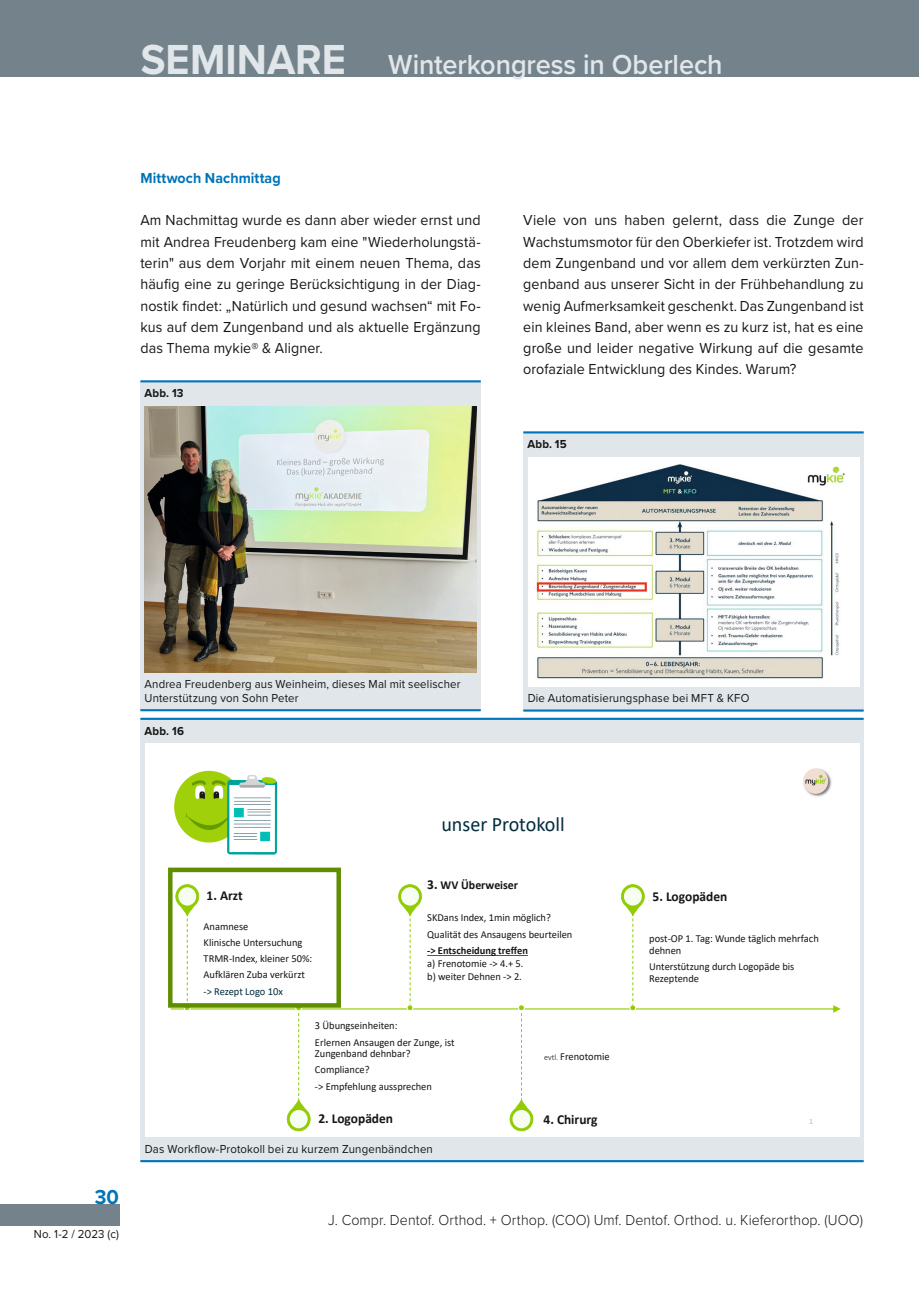
<style>
.page{position:relative;width:919px;height:1289px;background:#fff}
.page>*{position:absolute;margin:0;border:0;box-sizing:border-box;transform-origin:0 0}
.t1{font:600 28.5px "Proxima Nova";letter-spacing:-.005em;color:#e0e6e9;scale:.95 1}
.t2{font:700 21px "Proxima Nova";color:#0074b8;scale:.95 1}
.t3{font:20.55px "Calibri";color:#002d3e}
.t4{font:15px/21.3px "Proxima Nova";letter-spacing:.005em;color:#151616;text-align:justify;scale:.96 1}
.t5{font:15px/21.3px "Proxima Nova";letter-spacing:.005em;color:#151616;text-align:justify;scale:.95 1}
.t6{font:300 15px "Proxima Nova";letter-spacing:.01em;color:#151616;scale:.95 1}
.t7{font:700 15px "Proxima Nova";letter-spacing:.01em;color:#0074b8;scale:.95 1}
.t8{font:700 13.65px "Calibri";color:#151616}
.t9{font:700 12.15px "Calibri";color:#151616}
.t10{font:12px/13.5px "Proxima Nova";letter-spacing:.015em;color:#151616;scale:.95 1}
.t11{font:700 12px "Proxima Nova";letter-spacing:.015em;color:#151616;scale:.95 1}
.t12{font:10.65px/16.2px "Calibri";color:#151616}
.t13{font:700 10.65px "Calibri";color:#151616}
.t14{font:10.65px "Calibri";letter-spacing:-.005em;color:#002d3e}
.t15{font:8.1px "Calibri";color:#c5bbaa}
.s1{font-weight:700;font-size:43.5px}
.s2{font-size:13.65px}
.s3{font-weight:300;font-size:8.4px}
</style>
<div class="page">
<div style="left:0;top:0;width:906px;height:77px;background:#74838b"></div>
<div style="left:906px;top:0;width:12px;height:77px;background:#74838b"></div>
<div style="left:0;top:1203px;width:119px;height:22px;background:#74838b"></div>
<div style="left:140px;top:381px;width:340px;height:329px;background:#e0e6e9"></div>
<hr style="left:140px;top:380px;width:340px;height:2px;background:#0074b8">
<hr style="left:140px;top:709px;width:340px;height:2px;background:#0074b8">
<img style="left:145px;top:406px;width:331px;height:266px">
<div style="left:523px;top:432px;width:340px;height:278px;background:#e0e6e9"></div>
<hr style="left:523px;top:431px;width:340px;height:2px;background:#0074b8">
<hr style="left:523px;top:709px;width:340px;height:2px;background:#0074b8">
<div style="left:527px;top:457px;width:332px;height:229px;background:#fff"></div>
<img style="left:536px;top:464px;width:309px;height:215px">
<div style="left:140px;top:719px;width:723px;height:442px;background:#e0e6e9"></div>
<hr style="left:140px;top:717px;width:723px;height:3px;background:#0074b8">
<hr style="left:140px;top:1160px;width:723px;height:2px;background:#0074b8">
<div style="left:145px;top:743px;width:714px;height:394px;background:#fff"></div>
<img style="left:803px;top:768px;width:29px;height:29px">
<div style="left:803px;top:768px;width:25px;height:25px;background:#f1ded3;border-radius:50%"></div>
<svg style="left:805px;top:774px;width:20px;height:11px"></svg>
<img style="left:174px;top:770px;width:104px;height:85px">
<svg style="left:171px;top:884px;width:669px;height:247px"></svg>
<div style="left:629px;top:1004px;width:7px;height:6px;border:1px solid #fff;border-radius:50%"></div>
<div style="left:168px;top:867px;width:173px;height:140px;border:5px solid #608e00"></div>
<h1 class="t1" style="left:141px;top:44px;width:614px"><span class="s1">SEMINARE</span> Winterkongress in Oberlech</h1>
<h3 class="t7" style="left:140px;top:167px;width:149px">MITTWOCH NACHMITTAG</h3>
<p class="t5" style="left:140px;top:209px;width:360px">Am Nachmittag wurde es dann aber wieder ernst und mit Andrea Freudenberg kam eine "Wiederholungstä&shy;terin" aus dem Vorjahr mit einem neuen Thema, das häufig eine zu geringe Berücksichtigung in der Diag&shy;nostik findet: „Natürlich und gesund wachsen“ mit Fo&shy;kus auf dem Zungenband und als aktuelle Ergänzung das Thema mykie® &amp; Aligner.</p>
<p class="t11" style="left:145px;top:384px;width:42px">ABB. 13</p>
<p class="t4" style="left:523px;top:209px;width:356px">Viele von uns haben gelernt, dass die Zunge der Wachstumsmotor für den Oberkiefer ist. Trotzdem wird dem Zungenband und vor allem dem verkürzten Zun&shy;genband aus unserer Sicht in der Frühbehandlung zu wenig Aufmerksamkeit geschenkt. Das Zungenband ist ein kleines Band, aber wenn es zu kurz ist, hat es eine große und leider negative Wirkung auf die gesamte orofaziale Entwicklung des Kindes. Warum?</p>
<p class="t11" style="left:527px;top:435px;width:43px">ABB. 15</p>
<p class="t10" style="left:144px;top:677px;width:334px">Andrea Freudenberg aus Weinheim, dieses Mal mit seelischer<br>Unterstützung von Sohn Peter</p>
<p class="t11" style="left:145px;top:721px;width:43px">ABB. 16</p>
<p class="t10" style="left:527px;top:691px;width:235px">Die Automatisierungsphase bei MFT &amp; KFO</p>
<h2 class="t2" style="left:95px;top:1181px;width:27px">30</h2>
<p class="t10" style="left:34px;top:1226px;width:91px">No. 1-2 / 2023 (c)</p>
<h3 class="t3" style="left:441px;top:810px;width:125px">unser Protokoll</h3>
<p class="t8" style="left:206px;top:886px;width:38px">1. Arzt</p>
<p class="t12" style="left:203px;top:917px;width:110px">Anamnese<br>Klinische Untersuchung<br>TRMR-Index, kleiner 50%:<br>Aufklären Zuba verkürzt</p>
<p class="t14" style="left:203px;top:983px;width:81px">-&gt; Rezept Logo 10x</p>
<p class="t9" style="left:427px;top:876px;width:92px"><span class="s2">3.</span> WV Überweiser</p>
<p class="t12" style="left:427px;top:909px;width:147px">SKDans Index, 1min möglich?<br>Qualität des Ansaugens beurteilen</p>
<p class="t13" style="left:427px;top:942px;width:102px">-&gt; Entscheidung treffen</p>
<p class="t12" style="left:427px;top:956px;width:98px;line-height:13px">a) Frenotomie -&gt; 4.+ 5. b) weiter Dehnen -&gt; 2.</p>
<p class="t12" style="left:315px;top:1017px;width:141px">3 Übungseinheiten:<br>Erlernen Ansaugen der Zunge, ist</p>
<p class="t12" style="left:315px;top:1045px;width:118px">Zungenband dehnbar?<br>Compliance?<br>-&gt; Empfehlung aussprechen</p>
<p class="t8" style="left:318px;top:1109px;width:76px">2. Logopäden</p>
<p class="t10" style="left:145px;top:1141px;width:305px">Das Workflow-Protokoll bei zu kurzem Zungenbändchen</p>
<p class="t12" style="left:544px;top:1048px;width:67px"><span class="s3">evtl.</span> Frenotomie</p>
<p class="t8" style="left:543px;top:1110px;width:55px">4. Chirurg</p>
<p class="t8" style="left:652px;top:886px;width:76px">5. Logopäden</p>
<p class="t12" style="left:649px;top:932px;width:171px;line-height:11.7px">post-OP 1. Tag: Wunde täglich mehrfach dehnen</p>
<p class="t12" style="left:649px;top:960px;width:146px;line-height:11.7px">Unterstützung durch Logopäde bis<br>Rezeptende</p>
<p class="t15" style="left:809px;top:1115px;width:5px">1</p>
<h3 class="t6" style="left:328px;top:1208px;width:564px">J. Compr. Dentof. Orthod. + Orthop. (COO) Umf. Dentof. Orthod. u. Kieferorthop. (UOO)</h3>
</div>
